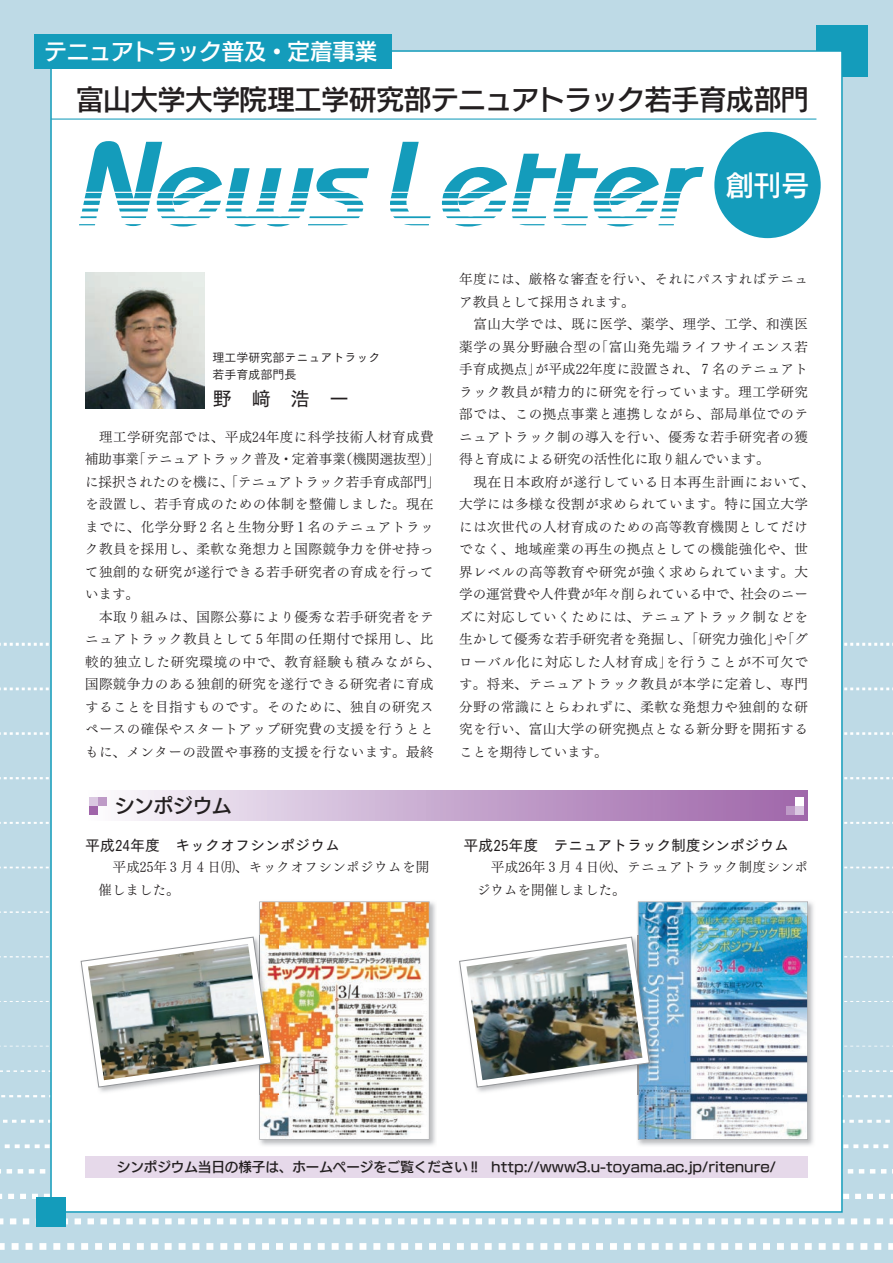
<style>
.page{position:relative;width:893px;height:1263px;background:#bedae6}
.page>*{position:absolute;margin:0;border:0;box-sizing:border-box;transform-origin:0 0}
.t1{font:700 120px "FOT North Shore";color:#149cbb}
.t2{font:27.75px "New Rodin Pro DB";letter-spacing:-.02em;color:#231f20}
.t3{font:27.75px "New Rodin Pro DB";color:#fff}
.t4{font:22.5px "New Rodin Pro DB";letter-spacing:-.01em;color:#fff}
.t5{font:19.5px "Tsuku Go Pro D";color:#231f20}
.t6{font:19.5px "New Rodin Pro DB";color:#231f20}
.t7{font:15px "Tsuku Go Pro D";letter-spacing:-.02em;color:#231f20}
.t8{font:15px "Tsuku Go Pro D";color:#231f20}
.t9{font:13.5px/22.5px "Tsuku Min Pro R";letter-spacing:.035em;color:#231f20}
.t10{font:13.5px "Tsuku Min Pro R";color:#231f20}
.t11{font:13.5px "New Rodin Pro DB";color:#231f20}
.t12{font:13.5px/22.5px "Tsuku Min Pro R";letter-spacing:.015em;color:#231f20}
.t13{font:13.5px "Tsuku Min Pro R";letter-spacing:.06em;color:#231f20}
.t14{font:13.5px "Tsuku Min Pro R";letter-spacing:.055em;color:#231f20}
.t15{font:12px/16.5px "Tsuku Go Pro M";color:#231f20}
</style>
<div class="page">
<div style="left:816px;top:26px;width:51px;height:51px;background:#149cbb"></div>
<svg style="left:0;top:1243px;width:893px;height:7px"></svg>
<svg style="left:0;top:1218px;width:893px;height:6px"></svg>
<svg style="left:0;top:1194px;width:893px;height:5px"></svg>
<svg style="left:0;top:1169px;width:893px;height:4px"></svg>
<svg style="left:0;top:867px;width:893px;height:1px"></svg>
<svg style="left:0;top:822px;width:893px;height:2px"></svg>
<svg style="left:0;top:777px;width:893px;height:2px"></svg>
<svg style="left:0;top:732px;width:893px;height:3px"></svg>
<svg style="left:0;top:687px;width:893px;height:3px"></svg>
<svg style="left:0;top:643px;width:893px;height:3px"></svg>
<div style="left:51px;top:51px;width:791px;height:1161px;background:#fff"></div>
<div style="left:36px;top:1197px;width:30px;height:30px;background:#149cbb"></div>
<hr style="left:51px;top:119px;width:765px;height:1px;background:#149cbb">
<div style="left:34px;top:34px;width:357px;height:34px;background:#149cbb"></div>
<div style="left:714px;top:132px;width:107px;height:106px;background:#149cbb;border-radius:50%"></div>
<img style="left:85px;top:272px;width:119px;height:136px">
<div style="left:85px;top:791px;width:723px;height:30px;background:linear-gradient(to right,#f9f8fc,#9b61a7)"></div>
<div style="left:795px;top:806px;width:9px;height:8px;background:#dac8e1"></div>
<div style="left:795px;top:797px;width:9px;height:9px;background:#fff"></div>
<div style="left:787px;top:806px;width:8px;height:8px;background:#be9ac7"></div>
<div style="left:89px;top:797px;width:9px;height:9px;background:#dac8e1"></div>
<div style="left:89px;top:806px;width:9px;height:8px;background:#a065aa"></div>
<div style="left:98px;top:797px;width:8px;height:9px;background:#be9ac7"></div>
<img style="left:0;top:901px;width:893px;height:247px">
<img style="left:88px;top:944px;width:176px;height:136px">
<div style="left:85px;top:1157px;width:723px;height:21px;background:#e6d9ea"></div>
<h3 class="t4" style="left:45px;top:32px;width:334px">テニュアトラック普及・定着事業</h3>
<h2 class="t2" style="left:76px;top:76px;width:734px">富山大学大学院理工学研究部テニュアトラック若手育成部門</h2>
<h1 class="t1" style="left:74px;top:118px;width:617px">NewsLetter</h1>
<h2 class="t3" style="left:726px;top:161px;width:85px">創刊号</h2>
<p class="t15" style="left:213px;top:348px;width:169px">理工学研究部テニュアトラック若手育成部門長</p>
<h3 class="t5" style="left:213px;top:382px;width:138px">野　﨑　浩　一</h3>
<p class="t9" style="left:339px;top:424px;width:103px;text-indent:-254px">　理工学研究部では、平成24年度に科学技術人材育成費（機関選抜型「(</p>
<p class="t10" style="left:132px;top:447px;width:215px">「テニュアトラック普及・定着事業</p>
<p class="t9" style="left:85px;top:446px;width:357px">補助事業<br>に採択されたのを機に、「テニュアトラック若手育成部門「を設置し、若手育成のための体制を整備しました。現在までに、化学分野2 名と生物分野 1 名のテニュアトラック教員を採用し、柔軟な発想力と国際競争力を併せ持って独創的な研究が遂行できる若手研究者の育成を行っています。<br>　本取り組みは、国際公募により優秀な若手研究者をテニュアトラック教員として 5 年間の任期付で採用し、比較的独立した研究環境の中で、教育経験も積みながら、国際競争力のある独創的研究を遂行できる研究者に育成することを目指すものです。そのために、独自の研究スペースの確保やスタートアップ研究費の支援を行うとともに、メンターの設置や事務的支援を行ないます。最終</p>
<h3 class="t6" style="left:115px;top:789px;width:118px">シンポジウム</h3>
<p class="t8" style="left:85px;top:833px;width:256px">平成24年度　キックオフシンポジウム</p>
<p class="t9" style="left:99px;top:854px;width:332px">　平成25年 3 月 4 日㈪、キックオフシンポジウムを開催しました。</p>
<p class="t9" style="left:459px;top:266px;width:350px">年度には、厳格な審査を行い、それにパスすればテニュ</p>
<p class="t10" style="left:459px;top:289px;width:177px">ア教員として採用されます。</p>
<p class="t9" style="left:459px;top:311px;width:350px">　富山大学では、既に医学、薬学、理学、工学、和漢医</p>
<p class="t13" style="left:595px;top:334px;width:215px">「富山発先端ライフサイエンス若</p>
<p class="t12" style="left:535px;top:334px;width:275px;text-indent:-76px">薬学の異分野融合型の<br>が平成22年度に設置され、 7 名のテニュアト</p>
<p class="t9" style="left:459px;top:356px;width:84px">手育成拠点」</p>
<p class="t9" style="left:459px;top:379px;width:350px">ラック教員が精力的に研究を行っています。理工学研究</p>
<p class="t9" style="left:459px;top:401px;width:350px">部では、この拠点事業と連携しながら、部局単位でのテ</p>
<p class="t9" style="left:459px;top:424px;width:350px">ニュアトラック制の導入を行い、優秀な若手研究者の獲</p>
<p class="t10" style="left:459px;top:447px;width:312px">得と育成による研究の活性化に取り組んでいます。</p>
<p class="t13" style="left:459px;top:469px;width:357px">　現在日本政府が遂行している日本再生計画において、</p>
<p class="t9" style="left:459px;top:491px;width:350px">大学には多様な役割が求められています。特に国立大学</p>
<p class="t9" style="left:459px;top:514px;width:350px">には次世代の人材育成のための高等教育機関としてだけ</p>
<p class="t9" style="left:459px;top:536px;width:350px">でなく、地域産業の再生の拠点としての機能強化や、世</p>
<p class="t9" style="left:459px;top:559px;width:350px">界レベルの高等教育や研究が強く求められています。大</p>
<p class="t9" style="left:740px;top:581px;width:69px">社会のニー</p>
<p class="t10" style="left:459px;top:582px;width:285px">学の運営費や人件費が年々削られている中で、</p>
<p class="t9" style="left:459px;top:604px;width:350px">ズに対応していくためには、テニュアトラック制などを</p>
<p class="t12" style="left:459px;top:626px;width:350px">生かして優秀な若手研究者を発掘し、「研究力強化 「や」 グ</p>
<p class="t14" style="left:666px;top:649px;width:143px">を行うことが不可欠で</p>
<p class="t9" style="left:459px;top:649px;width:350px">ローバル化に対応した人材育成」<br>す。将来、テニュアトラック教員が本学に定着し、専門分野の常識にとらわれずに、柔軟な発想力や独創的な研究を行い、富山大学の研究拠点となる新分野を開拓することを期待しています。</p>
<p class="t7" style="left:463px;top:833px;width:327px">平成25年度　テニュアトラック制度シンポジウム</p>
<p class="t9" style="left:477px;top:854px;width:332px">　平成26年 3 月 4 日㈫、テニュアトラック制度シンポジウムを開催しました。</p>
<p class="t11" style="left:117px;top:1156px;width:661px">シンポジウム当日の様子は、ホームページをご覧ください !!　http://www3.u-toyama.ac j p. /ritenure/</p>
</div>
